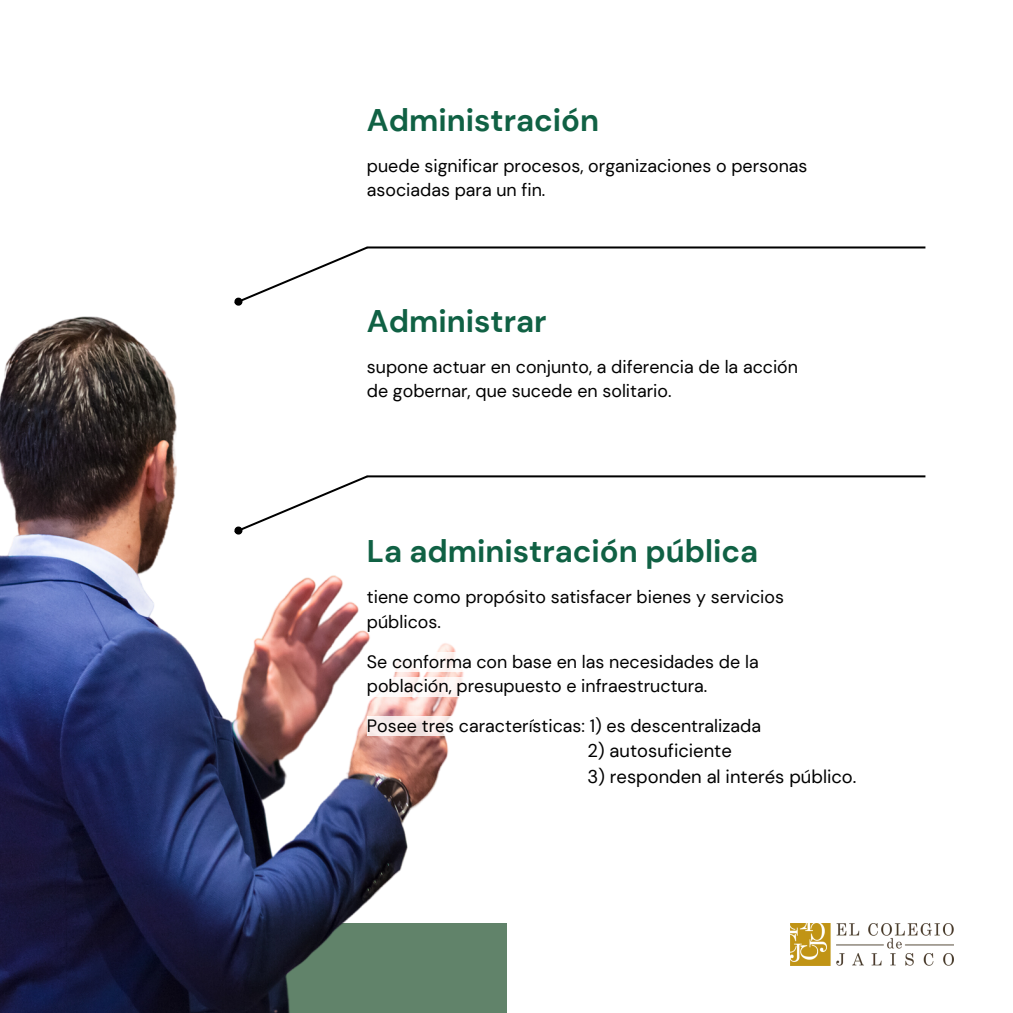
<style>
.page{position:relative;width:1013px;height:1013px;background:#fff}
.page>*{position:absolute;margin:0;border:0;box-sizing:border-box;transform-origin:0 0}
.t1{font:700 31.25px "DM Sans";color:#106144}
.t2{font:18.38px "DM Sans";color:#000}
.t3{font:17.88px/24.5px "DM Sans";color:#000}
</style>
<div class="page">
<div style="left:0;top:924px;width:506px;height:88px;background:#61836a"></div>
<img style="left:790px;top:924px;width:163px;height:41px">
<img style="left:0;top:316px;width:477px;height:696px">
<div style="left:367px;top:652px;width:165px;height:20px;background:#fff"></div>
<svg style="left:367px;top:677px;width:110px;height:20px"></svg>
<svg style="left:367px;top:716px;width:110px;height:20px;fill:#fbf0ee"></svg>
<svg style="left:234px;top:246px;width:136px;height:60px"></svg>
<hr style="left:367px;top:246px;width:558px;height:2px;background:#000">
<svg style="left:232px;top:474px;width:138px;height:63px"></svg>
<hr style="left:367px;top:475px;width:558px;height:2px;background:#000">
<p class="t1" style="left:367px;top:99px;width:234px">Administración</p>
<p class="t3" style="left:367px;top:153px;width:442px">puede significar procesos, organizaciones o personas asociadas para un fin.</p>
<p class="t1" style="left:367px;top:301px;width:181px">Administrar</p>
<p class="t3" style="left:367px;top:354px;width:433px">supone actuar en conjunto, a diferencia de la acción de gobernar, que sucede en solitario.</p>
<p class="t1" style="left:367px;top:531px;width:393px">La administración pública</p>
<p class="t3" style="left:367px;top:585px;width:418px">tiene como propósito satisfacer bienes y servicios públicos.</p>
<p class="t3" style="left:367px;top:649px;width:393px">Se conforma con base en las necesidades de la población, presupuesto e infraestructura.</p>
<p class="t3" style="left:367px;top:713px;width:396px">Posee tres características: 1) es descentralizada</p>
<p class="t2" style="left:587px;top:738px;width:146px">2) autosuficiente</p>
<p class="t2" style="left:587px;top:764px;width:270px">3) responden al interés público.</p>
</div>
